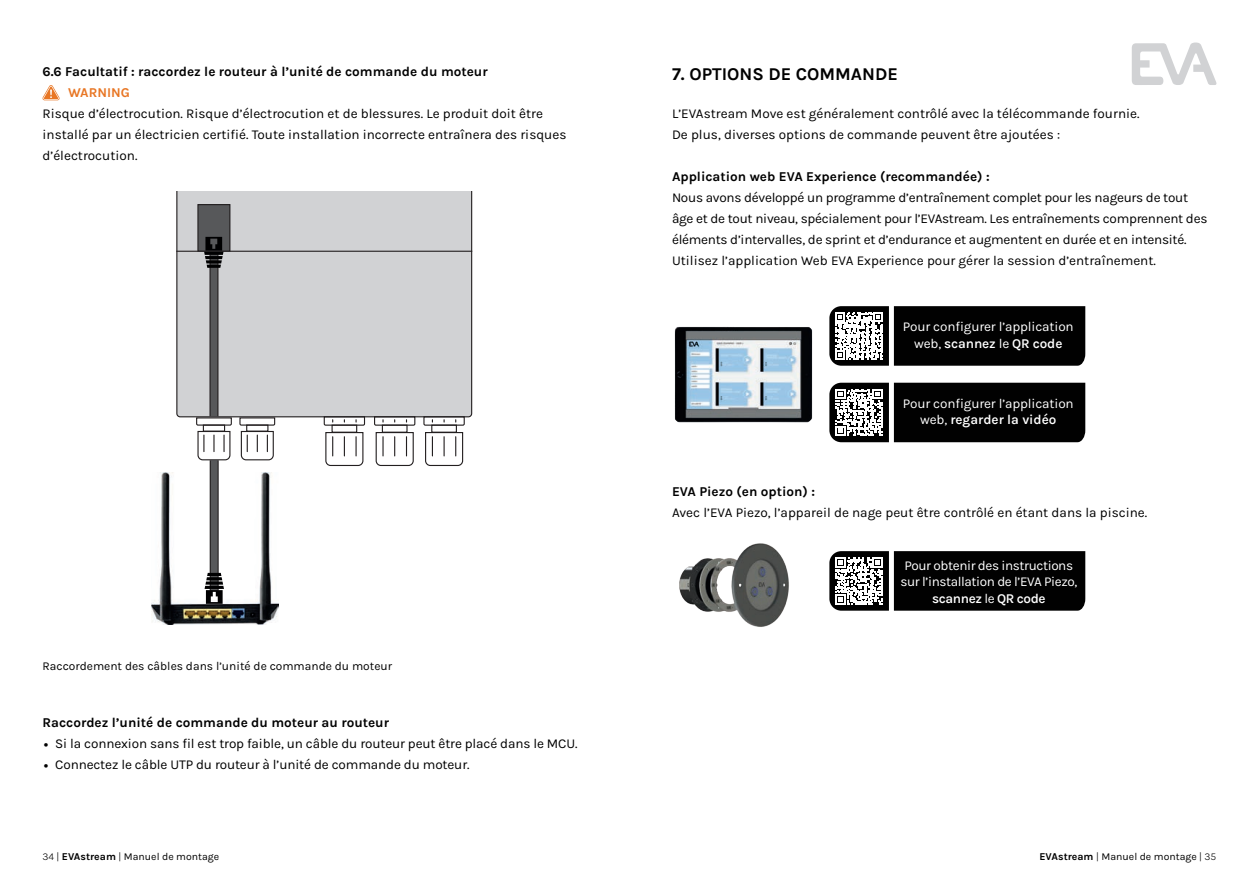
<style>
.page{position:relative;width:1259px;height:893px;background:#fff}
.page>*{position:absolute;margin:0;border:0;box-sizing:border-box;transform-origin:0 0}
.t1{font:700 18px "Karla";color:#010101}
.t2{font:13.5px/21px "Karla";color:#010101}
.t3{font:13.5px/21px "Karla";letter-spacing:-.02em;color:#010101}
.t4{font:700 13.5px "Karla";color:#010101}
.t5{font:13.5px/16.5px "Karla";letter-spacing:-.01em;color:#fff;text-align:center}
.t6{font:13.5px/16.5px "Karla";letter-spacing:-.03em;color:#fff;text-align:center}
.t7{font:700 13.5px "Karla";color:#e87624}
.t8{font:12px "Karla";color:#010101}
.t9{font:10.5px "Karla";color:#010101}
.s1{font-family:"Source Code Pro";font-size:12px}
.s2{font-weight:600}
.s3{font-weight:300}
.s4{font-weight:700}
</style>
<div class="page">
<svg style="left:1132px;top:42px;width:84px;height:43px"></svg>
<img style="left:675px;top:327px;width:137px;height:95px">
<img style="left:679px;top:543px;width:110px;height:84px">
<svg style="left:42px;top:85px;width:18px;height:15px"></svg>
<img style="left:151px;top:473px;width:128px;height:152px">
<div style="left:176px;top:191px;width:296px;height:226px;background:#d1d2d4"></div>
<svg style="left:239px;top:417px;width:37px;height:44px"></svg>
<svg style="left:195px;top:417px;width:37px;height:44px"></svg>
<svg style="left:373px;top:416px;width:43px;height:50px"></svg>
<svg style="left:323px;top:416px;width:43px;height:50px"></svg>
<svg style="left:423px;top:416px;width:42px;height:50px"></svg>
<hr style="left:177px;top:251px;width:295px;height:1px;background:#231f20">
<div style="left:210px;top:460px;width:9px;height:131px;background:#403f40"></div>
<div style="left:211px;top:460px;width:6px;height:131px;background:#57585a"></div>
<div style="left:209px;top:254px;width:9px;height:162px;background:#363436"></div>
<div style="left:211px;top:254px;width:6px;height:162px;background:#57585a"></div>
<div style="left:198px;top:205px;width:32px;height:46px;background:#57585a"></div>
<div style="left:197px;top:204px;width:33px;height:48px;border:1px solid #231f20"></div>
<svg style="left:204px;top:237px;width:19px;height:31px"></svg>
<svg style="left:205px;top:573px;width:19px;height:31px"></svg>
<svg style="left:829px;top:306px;width:256px;height:60px;background:#262626"></svg>
<svg style="left:829px;top:383px;width:256px;height:59px;background:#212121"></svg>
<svg style="left:829px;top:551px;width:256px;height:60px;background:#242424"></svg>
<p class="t4" style="left:43px;top:62px;width:447px">6.6 Facultatif : raccordez le routeur à l’unité de commande du moteur</p>
<p class="t2" style="left:43px;top:102px;width:525px">Risque d’électrocution. Risque d’électrocution et de blessures. Le produit doit être installé par un électricien certifié. Toute installation incorrecte entraînera des risques d’électrocution.</p>
<p class="t7" style="left:68px;top:84px;width:63px">WARNING</p>
<p class="t8" style="left:43px;top:658px;width:351px">Raccordement des câbles dans l’unité de commande du moteur</p>
<p class="t4" style="left:43px;top:713px;width:348px">Raccordez l’unité de commande du moteur au routeur</p>
<p class="t2" style="left:43px;top:732px;width:536px"><span class="s1">•</span> Si la connexion sans fil est trop faible, un câble du routeur peut être placé dans le MCU.</p>
<p class="t2" style="left:43px;top:753px;width:428px"><span class="s1">•</span> Connectez le câble UTP du routeur à l’unité de commande du moteur.</p>
<h1 class="t1" style="left:672px;top:62px;width:227px">7. OPTIONS DE COMMANDE</h1>
<p class="t2" style="left:672px;top:102px;width:469px">L’EVAstream Move est généralement contrôlé avec la télécommande fournie.<br>De plus, diverses options de commande peuvent être ajoutées :</p>
<p class="t4" style="left:672px;top:167px;width:319px">Application web EVA Experience (recommandée) :</p>
<p class="t3" style="left:672px;top:186px;width:537px">Nous avons développé un programme d’entraînement complet pour les nageurs de tout âge et de tout niveau, spécialement pour l’EVAstream. Les entraînements comprennent des éléments d’intervalles, de sprint et d’endurance et augmentent en durée et en intensité.<br>Utilisez l’application Web EVA Experience pour gérer la session d’entraînement.</p>
<p class="t5" style="left:903px;top:318px;width:172px">Pour configurer l’application web, <span class="s2">scannez</span> le <span class="s2">QR code</span></p>
<p class="t5" style="left:903px;top:395px;width:172px">Pour configurer l’application web, <span class="s2">regarder la vidéo</span></p>
<p class="t4" style="left:672px;top:482px;width:144px">EVA Piezo (en option) :</p>
<p class="t2" style="left:672px;top:502px;width:477px">Avec l’EVA Piezo, l’appareil de nage peut être contrôlé en étant dans la piscine.</p>
<p class="t6" style="left:900px;top:557px;width:178px">Pour obtenir des instructions sur l’installation de l’EVA Piezo, <span class="s2">scannez</span> le <span class="s2">QR code</span></p>
<p class="t9" style="left:43px;top:850px;width:178px"><span class="s3">34 |</span> <span class="s4">EVAstream</span> <span class="s3">|</span> Manuel de montage</p>
<p class="t9" style="left:1039px;top:850px;width:178px"><span class="s4">EVAstream</span> <span class="s3">|</span> Manuel de montage <span class="s3">| 35</span></p>
</div>
